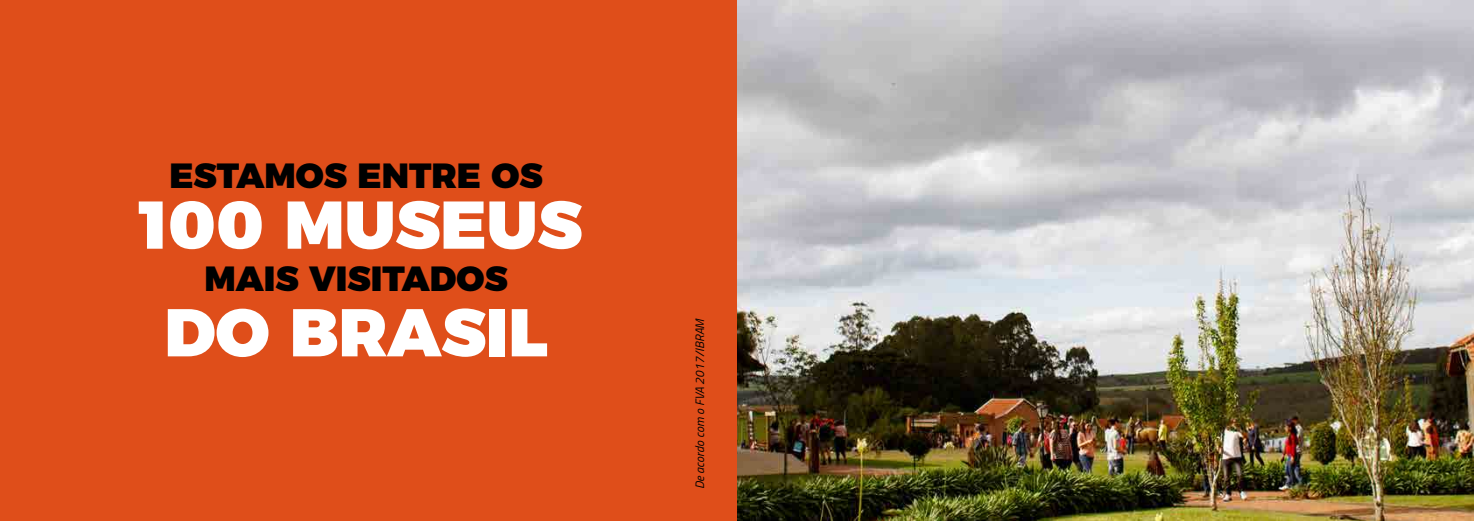
<style>
.page{position:relative;width:1474px;height:521px;background:#fff}
.page>*{position:absolute;margin:0;border:0;box-sizing:border-box;transform-origin:0 0}
.t1{font:900 67.38px "Montserrat";color:#fff}
.t2{font:900 35px "Montserrat";color:#000}
.t3{font:italic 12.25px "Titillium";color:#000}
</style>
<div class="page">
<div style="left:0;top:0;width:736px;height:521px;background:#df4e1a"></div>
<img style="left:737px;top:0;width:736px;height:521px">
<p class="t2" style="left:169px;top:146px;width:375px">ESTAMOS ENTRE OS</p>
<h1 class="t1" style="left:139px;top:168px;width:445px">100 MUSEUS</h1>
<p class="t2" style="left:204px;top:249px;width:305px">MAIS VISITADOS</p>
<h1 class="t1" style="left:164px;top:276px;width:385px">DO BRASIL</h1>
<p class="t3" style="left:690px;top:489px;width:173px;rotate:-90deg">De acordo com o FVA 2017/IBRAM</p>
</div>
